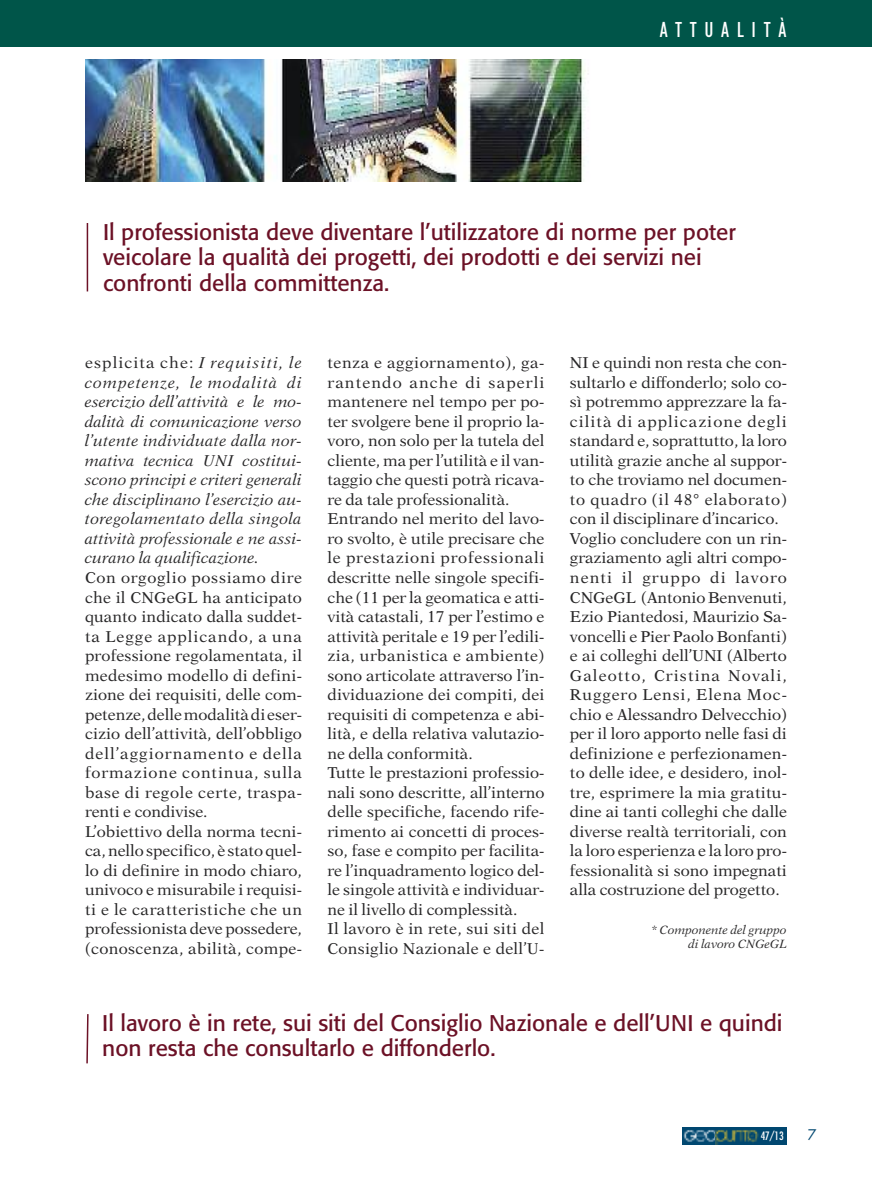
<style>
.page{position:relative;width:872px;height:1191px;background:#fff}
.page>*{position:absolute;margin:0;border:0;box-sizing:border-box;transform-origin:0 0}
.t1{font:22.5px/25.5px "Formata";color:#6c1126}
.t2{font:condensed 22.5px "Gill Sans";letter-spacing:.34em;color:#fff}
.t3{font:15.75px/19.5px "New Aster";color:#272627}
.t4{font:italic 15.75px/19.5px "New Aster";color:#272627;text-align:justify}
.t5{font:14.25px "Futura";color:#004770}
.t6{font:italic 12px/13.5px "New Aster";color:#272627;text-align:right}
.t7{font:condensed 11.25px "Futura";color:#fff}
.s1{font-style:normal}
</style>
<div class="page">
<div style="left:0;top:0;width:872px;height:47px;background:#005549"></div>
<div style="left:683px;top:1127px;width:104px;height:17px;background:#004770"></div>
<div style="left:682px;top:1127px;width:33px;height:17px;background:#004770"></div>
<img style="left:683px;top:1130px;width:33px;height:14px">
<svg style="left:716px;top:1130px;width:43px;height:14px"></svg>
<hr style="left:87px;top:223px;width:1px;height:68px;background:#6c1126">
<svg style="left:86px;top:1014px;width:3px;height:50px"></svg>
<img style="left:85px;top:59px;width:504px;height:122px">
<h1 class="t2" style="left:660px;top:21px;width:128px">ATTUALITÀ</h1>
<h1 class="t1" style="left:103px;top:221px;width:634px">Il professionista deve diventare l’utilizzatore di norme per poter veicolare la qualità dei progetti, dei prodotti e dei servizi nei confronti della committenza.</h1>
<p class="t4" style="left:85px;top:354px;width:218px"><span class="s1">esplicita che:</span> I requisiti, le competenze, le modalità di esercizio dell’attività e le mo&shy;dalità di comunicazione verso l’utente individuate dalla nor&shy;mativa tecnica UNI costitui&shy;scono principi e criteri generali che disciplinano l’esercizio au&shy;toregolamentato della singola attività professionale e ne assi&shy;curano la qualificazione.</p>
<p class="t3" style="left:85px;top:569px;width:218px">Con orgoglio possiamo dire che il CNGeGL ha anticipato quanto indicato dalla suddet&shy;ta Legge applicando, a una professione regolamentata, il medesimo modello di defini&shy;zione dei requisiti, delle com&shy;petenze,dellemodalitàdi eser&shy;cizio dell’attività, dell’obbligo dell’aggiornamento e della formazione continua, sulla base di regole certe, traspa&shy;renti e condivise.<br>L’obiettivo della norma tecni&shy;ca,nello specifico, è stato quel&shy;lo di definire in modo chiaro, univoco e misurabile i requisi&shy;ti e le caratteristiche che un professionista deve possedere, (conoscenza, abilità, compe-</p>
<p class="t3" style="left:327px;top:354px;width:218px">tenza e aggiornamento), ga&shy;rantendo anche di saperli mantenere nel tempo per po&shy;ter svolgere bene il proprio la&shy;voro, non solo per la tutela del cliente, ma per l’utilità e il van&shy;taggio che questi potrà ricava&shy;re da tale professionalità.<br>Entrando nel merito del lavo&shy;ro svolto, è utile precisare che le prestazioni professionali descritte nelle singole specifi&shy;che (11 per la geomatica e atti&shy;vità catastali, 17 per l’estimo e attività peritale e 19 per l’edili&shy;zia, urbanistica e ambiente) sono articolate attraverso l’in&shy;dividuazione dei compiti, dei requisiti di competenza e abi&shy;lità, e della relativa valutazio&shy;ne della conformità.<br>Tutte le prestazioni professio&shy;nali sono descritte, all’interno delle specifiche, facendo rife&shy;rimento ai concetti di proces&shy;so, fase e compito per facilita&shy;re l’inquadramento logico del&shy;le singole attività e individuar&shy;ne il livello di complessità.<br>Il lavoro è in rete, sui siti del<br>Consiglio Nazionale e dell’U-</p>
<p class="t3" style="left:570px;top:354px;width:218px">NI e quindi non resta che con&shy;sultarlo e diffonderlo; solo co&shy;sì potremmo apprezzare la fa&shy;cilità di applicazione degli standard e, soprattutto, la loro utilità grazie anche al suppor&shy;to che troviamo nel documen&shy;to quadro (il 48° elaborato) con il disciplinare d’incarico.<br>Voglio concludere con un rin&shy;graziamento agli altri compo&shy;nenti il gruppo di lavoro<br>CNGeGL (Antonio Benvenuti,<br>Ezio Piantedosi, Maurizio Sa&shy;voncelli e Pier Paolo Bonfanti) e ai colleghi dell’UNI (Alberto<br>Galeotto, Cristina Novali,<br>Ruggero Lensi, Elena Moc&shy;chio e Alessandro Delvecchio) per il loro apporto nelle fasi di definizione e perfezionamen&shy;to delle idee, e desidero, inol&shy;tre, esprimere la mia gratitu&shy;dine ai tanti colleghi che dalle diverse realtà territoriali, con la loro esperienza e la loro pro&shy;fessionalità si sono impegnati alla costruzione del progetto.</p>
<p class="t6" style="left:651px;top:924px;width:137px">* Componente del gruppo di lavoro CNGeGL</p>
<h1 class="t1" style="left:102px;top:1012px;width:682px">Il lavoro è in rete, sui siti del Consiglio Nazionale e dell’UNI e quindi non resta che consultarlo e diffonderlo.</h1>
<p class="t7" style="left:760px;top:1130px;width:25px">47/13</p>
<p class="t5" style="left:808px;top:1128px;width:10px">7</p>
</div>
